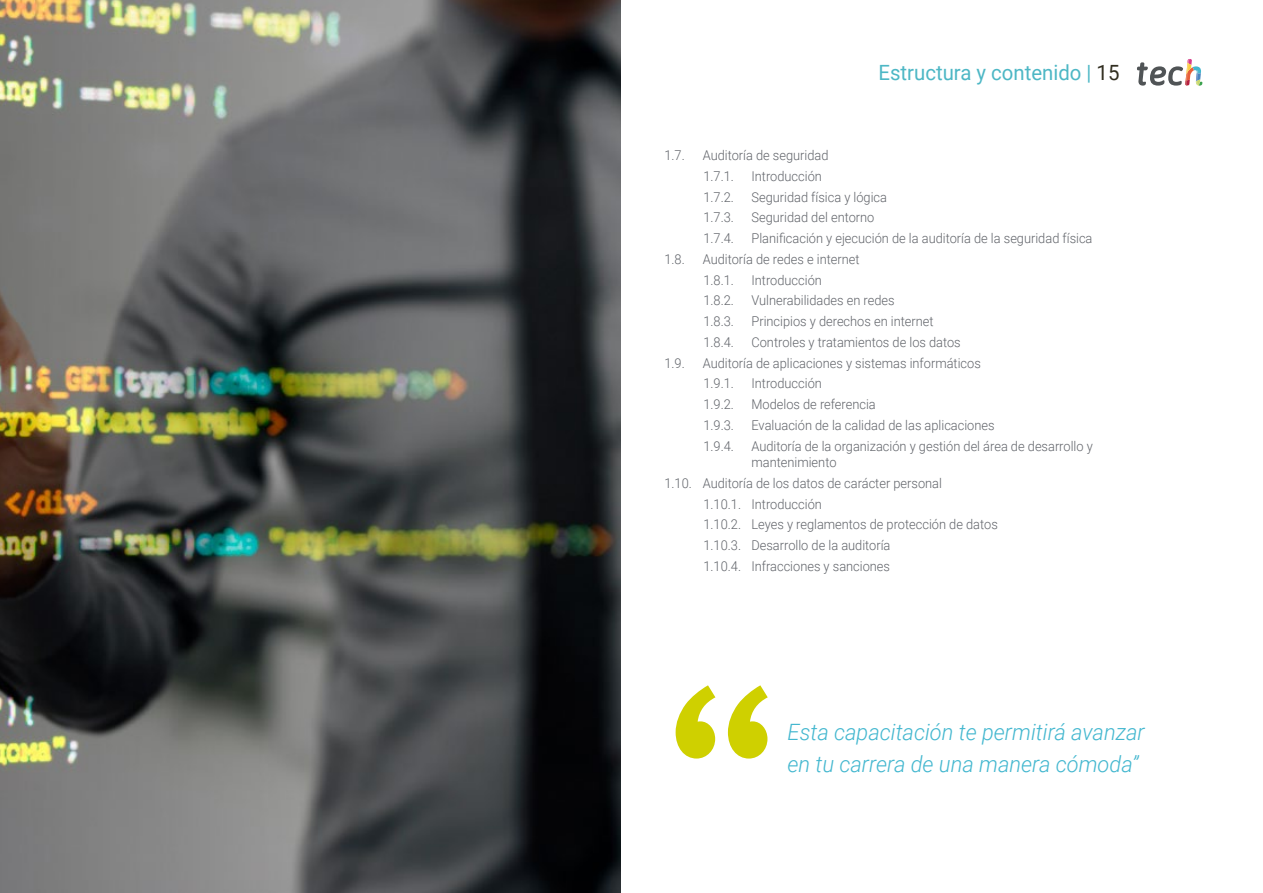
<style>
.page{position:relative;width:1263px;height:893px;background:#fff}
.page>*{position:absolute;margin:0;border:0;box-sizing:border-box;transform-origin:0 0}
.t1{font:italic 300 22.5px/31.5px "Roboto";color:#43b7cf}
.t2{font:21px "Roboto";color:#4db7c5}
.t3{font:300 13.5px/20.7px "Roboto";color:#61646a;scale:.95 1}
.s1{color:#312e20}
</style>
<div class="page">
<svg style="left:1137px;top:59px;width:65px;height:27px"></svg>
<img style="left:0;top:0;width:621px;height:893px">
<svg style="left:676px;top:685px;width:92px;height:73px"></svg>
<p class="t3" style="left:664px;top:144px;width:23px">1.7.</p>
<p class="t3" style="left:703px;top:144px;width:134px">Auditoría de seguridad<br>1.7.1.</p>
<p class="t3" style="left:751px;top:165px;width:76px">Introducción</p>
<h2 class="t2" style="left:878px;top:57px;width:242px">Estructura y contenido | <span class="s1">15</span></h2>
<p class="t3" style="left:703px;top:186px;width:34px">1.7.2.</p>
<p class="t3" style="left:751px;top:186px;width:144px">Seguridad física y lógica</p>
<p class="t3" style="left:703px;top:207px;width:34px">1.7.3.</p>
<p class="t3" style="left:751px;top:207px;width:131px">Seguridad del entorno</p>
<p class="t3" style="left:703px;top:227px;width:34px">1.7.4.</p>
<p class="t3" style="left:751px;top:227px;width:360px">Planificación y ejecución de la auditoría de la seguridad física</p>
<p class="t3" style="left:664px;top:248px;width:23px">1.8.</p>
<p class="t3" style="left:703px;top:248px;width:167px">Auditoría de redes e internet<br>1.8.1.</p>
<p class="t3" style="left:751px;top:269px;width:76px">Introducción</p>
<p class="t3" style="left:703px;top:290px;width:34px">1.8.2.</p>
<p class="t3" style="left:751px;top:290px;width:152px">Vulnerabilidades en redes</p>
<p class="t3" style="left:703px;top:310px;width:34px">1.8.3.</p>
<p class="t3" style="left:751px;top:310px;width:193px">Principios y derechos en internet</p>
<p class="t3" style="left:703px;top:331px;width:34px">1.8.4.</p>
<p class="t3" style="left:751px;top:331px;width:222px">Controles y tratamientos de los datos</p>
<p class="t3" style="left:664px;top:352px;width:23px">1.9.</p>
<p class="t3" style="left:703px;top:352px;width:294px">Auditoría de aplicaciones y sistemas informáticos<br>1.9.1.</p>
<p class="t3" style="left:751px;top:373px;width:76px">Introducción</p>
<p class="t3" style="left:703px;top:393px;width:34px">1.9.2.</p>
<p class="t3" style="left:751px;top:393px;width:132px">Modelos de referencia</p>
<p class="t3" style="left:703px;top:414px;width:34px">1.9.3.</p>
<p class="t3" style="left:751px;top:414px;width:257px">Evaluación de la calidad de las aplicaciones</p>
<p class="t3" style="left:703px;top:435px;width:34px">1.9.4.</p>
<p class="t3" style="left:751px;top:437px;width:361px;line-height:16.5px">Auditoría de la organización y gestión del área de desarrollo y mantenimiento</p>
<p class="t3" style="left:703px;top:472px;width:311px;text-indent:-39px">1.10. Auditoría de los datos de carácter personal<br>1.10.1. Introducción<br>1.10.2. Leyes y reglamentos de protección de datos 1.10.3. Desarrollo de la auditoría<br>1.10.4. Infracciones y sanciones</p>
<h1 class="t1" style="left:788px;top:716px;width:359px">Esta capacitación te permitirá avanzar en tu carrera de una manera cómoda”</h1>
</div>
